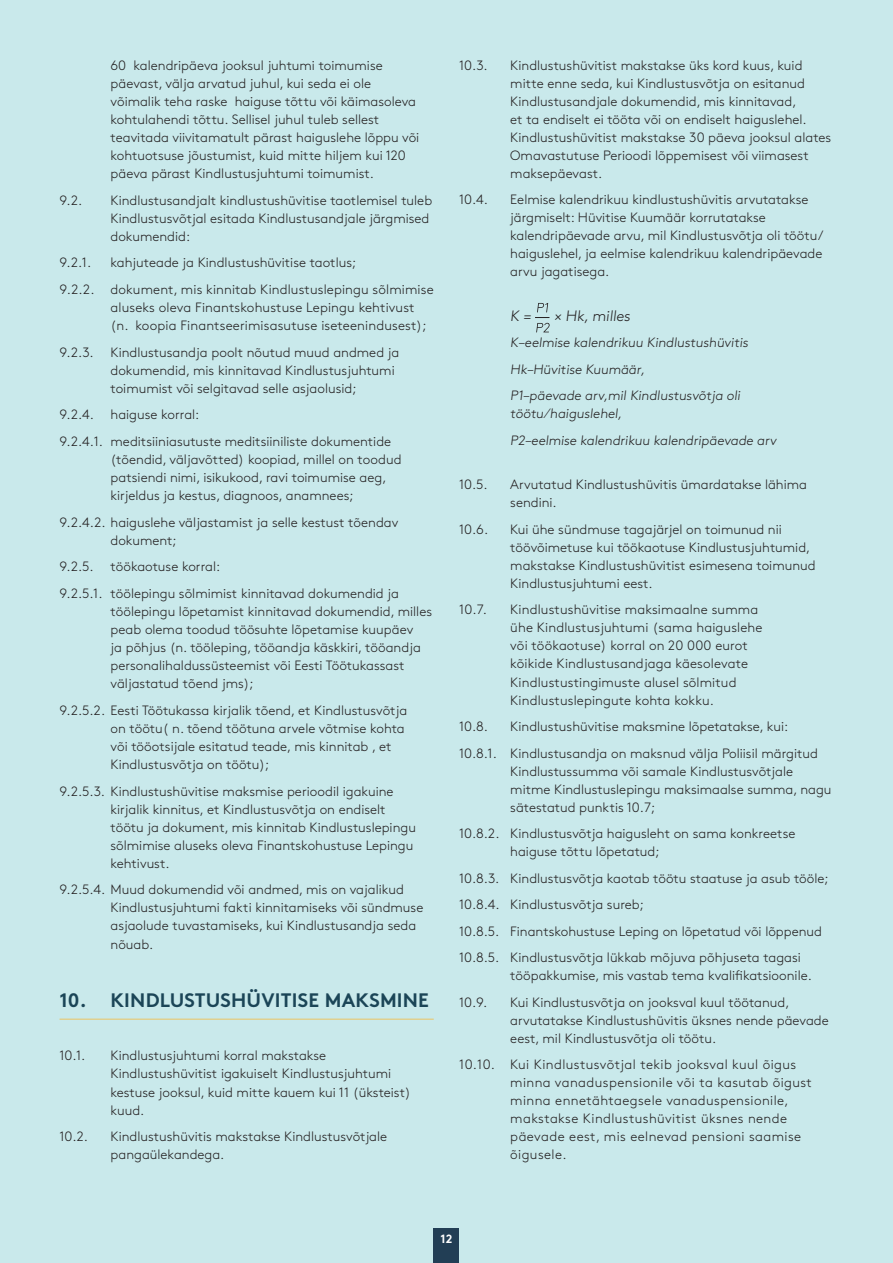
<style>
.page{position:relative;width:893px;height:1263px;background:#c9e9eb}
.page>*{position:absolute;margin:0;border:0;box-sizing:border-box;transform-origin:0 0}
.t1{font:700 19.5px "Gjen Brown OT";letter-spacing:.01em;color:#1b4557}
.t2{font:300 15px "Gjen Brown OT";color:#231f20}
.t3{font:300 13.5px/18px "Gjen Brown OT";color:#231f20}
.t4{font:300 13.5px/18px "Gjen Brown OT";letter-spacing:.03em;color:#231f20}
.t5{font:700 12px "Gjen Brown OT";color:#fff}
</style>
<div class="page">
<div style="left:434px;top:1229px;width:25px;height:34px;background:#223e55"></div>
<hr style="left:60px;top:1018px;width:374px;height:2px;background:#e0d08f">
<svg style="left:535px;top:303px;width:15px;height:29px"></svg>
<p class="t3" style="left:111px;top:55px;width:310px">60 kalendripäeva jooksul juhtumi toimumise päevast, välja arvatud juhul, kui seda ei ole võimalik teha raske haiguse tõttu või käimasoleva kohtulahendi tõttu. Sellisel juhul tuleb sellest teavitada viivitamatult pärast haiguslehe lõppu või kohtuotsuse jõustumist, kuid mitte hiljem kui 120 päeva pärast Kindlustusjuhtumi toimumist.</p>
<p class="t3" style="left:60px;top:190px;width:24px">9.2.</p>
<p class="t3" style="left:111px;top:190px;width:323px">Kindlustusandjalt kindlustushüvitise taotlemisel tuleb<br>Kindlustusvõtjal esitada Kindlustusandjale järgmised dokumendid:</p>
<p class="t3" style="left:60px;top:253px;width:33px">9.2.1.</p>
<p class="t3" style="left:60px;top:248px;width:376px;line-height:26.5px;text-indent:51px">kahjuteade ja Kindlustushüvitise taotlus;<br>9.2.2. dokument, mis kinnitab Kindlustuslepingu sõlmimise</p>
<p class="t3" style="left:111px;top:297px;width:317px">aluseks oleva Finantskohustuse Lepingu kehtivust (n. koopia Finantseerimisasutuse iseteenindusest);</p>
<p class="t3" style="left:60px;top:342px;width:35px">9.2.3.</p>
<p class="t3" style="left:111px;top:342px;width:290px">Kindlustusandja poolt nõutud muud andmed ja dokumendid, mis kinnitavad Kindlustusjuhtumi toimumist või selgitavad selle asjaolusid;</p>
<p class="t3" style="left:60px;top:400px;width:333px;line-height:26.5px">9.2.4. haiguse korral:<br>9.2.4.1. meditsiiniasutuste meditsiiniliste dokumentide</p>
<p class="t3" style="left:111px;top:449px;width:293px">(tõendid, väljavõtted) koopiad, millel on toodud patsiendi nimi, isikukood, ravi toimumise aeg, kirjeldus ja kestus, diagnoos, anamnees;</p>
<p class="t3" style="left:111px;top:512px;width:289px;text-indent:-51px">9.2.4.2. haiguslehe väljastamist ja selle kestust tõendav dokument;</p>
<p class="t3" style="left:60px;top:557px;width:36px">9.2.5.</p>
<p class="t3" style="left:60px;top:552px;width:341px;line-height:26.5px;text-indent:51px">töökaotuse korral:<br>9.2.5.1. töölepingu sõlmimist kinnitavad dokumendid ja</p>
<p class="t3" style="left:111px;top:601px;width:323px">töölepingu lõpetamist kinnitavad dokumendid, milles peab olema toodud töösuhte lõpetamise kuupäev<br>ja põhjus (n. tööleping, tööandja käskkiri, tööandja personalihaldussüsteemist või Eesti Töötukassast väljastatud tõend jms);</p>
<p class="t3" style="left:111px;top:700px;width:298px;text-indent:-51px">9.2.5.2. Eesti Töötukassa kirjalik tõend, et Kindlustusvõtja on töötu( n. tõend töötuna arvele võtmise kohta või tööotsijale esitatud teade, mis kinnitab , et Kindlustusvõtja on töötu);</p>
<p class="t3" style="left:111px;top:781px;width:307px;text-indent:-51px">9.2.5.3. Kindlustushüvitise maksmise perioodil igakuine kirjalik kinnitus, et Kindlustusvõtja on endiselt töötu ja dokument, mis kinnitab Kindlustuslepingu sõlmimise aluseks oleva Finantskohustuse Lepingu kehtivust.</p>
<p class="t3" style="left:111px;top:880px;width:314px;text-indent:-51px">9.2.5.4. Muud dokumendid või andmed, mis on vajalikud Kindlustusjuhtumi fakti kinnitamiseks või sündmuse asjaolude tuvastamiseks, kui Kindlustusandja seda nõuab.</p>
<h1 class="t1" style="left:60px;top:984px;width:371px">10. KINDLUSTUSHÜVITISE MAKSMINE</h1>
<p class="t3" style="left:60px;top:1046px;width:27px">10.1.</p>
<p class="t3" style="left:111px;top:1046px;width:302px">Kindlustusjuhtumi korral makstakse Kindlustushüvitist igakuiselt Kindlustusjuhtumi kestuse jooksul, kuid mitte kauem kui 11 (üksteist) kuud.</p>
<p class="t3" style="left:60px;top:1126px;width:30px">10.2.</p>
<p class="t3" style="left:111px;top:1126px;width:278px">Kindlustushüvitis makstakse Kindlustusvõtjale pangaülekandega.</p>
<p class="t3" style="left:459px;top:55px;width:30px">10.3.</p>
<p class="t3" style="left:510px;top:55px;width:323px">Kindlustushüvitist makstakse üks kord kuus, kuid mitte enne seda, kui Kindlustusvõtja on esitanud Kindlustusandjale dokumendid, mis kinnitavad,<br>et ta endiselt ei tööta või on endiselt haiguslehel.<br>Kindlustushüvitist makstakse 30 päeva jooksul alates Omavastutuse Perioodi lõppemisest või viimasest maksepäevast.</p>
<p class="t3" style="left:459px;top:190px;width:30px">10.4.</p>
<p class="t3" style="left:510px;top:190px;width:315px">Eelmise kalendrikuu kindlustushüvitis arvutatakse järgmiselt: Hüvitise Kuumäär korrutatakse kalendripäevade arvu, mil Kindlustusvõtja oli töötu/ haiguslehel, ja eelmise kalendrikuu kalendripäevade arvu jagatisega.</p>
<p class="t2" style="left:510px;top:304px;width:25px">K =</p>
<p class="t2" style="left:554px;top:304px;width:81px">× Hk,milles</p>
<p class="t3" style="left:510px;top:328px;width:242px;line-height:26.5px">K–eelmise kalendrikuu Kindlustushüvitis<br>Hk–Hüvitise Kuumäär,<br>P1–päevade arv,mil Kindlustusvõtja oli</p>
<p class="t3" style="left:510px;top:399px;width:270px;line-height:26.5px">töötu⁄haiguslehel,<br>P2–eelmise kalendrikuu kalendripäevade arv</p>
<p class="t3" style="left:459px;top:475px;width:30px">10.5.</p>
<p class="t3" style="left:510px;top:475px;width:298px">Arvutatud Kindlustushüvitis ümardatakse lähima sendini.</p>
<p class="t3" style="left:459px;top:519px;width:30px">10.6.</p>
<p class="t3" style="left:510px;top:519px;width:307px">Kui ühe sündmuse tagajärjel on toimunud nii töövõimetuse kui töökaotuse Kindlustusjuhtumid, makstakse Kindlustushüvitist esimesena toimunud Kindlustusjuhtumi eest.</p>
<p class="t3" style="left:459px;top:600px;width:29px">10.7.</p>
<p class="t3" style="left:510px;top:600px;width:254px">Kindlustushüvitise maksimaalne summa ühe Kindlustusjuhtumi (sama haiguslehe või töökaotuse) korral on 20 000 eurot kõikide Kindlustusandjaga käesolevate Kindlustustingimuste alusel sõlmitud Kindlustuslepingute kohta kokku.</p>
<p class="t3" style="left:459px;top:716px;width:30px">10.8.</p>
<p class="t3" style="left:459px;top:712px;width:360px;line-height:26.5px;text-indent:51px">Kindlustushüvitise maksmine lõpetatakse, kui:<br>10.8.1. Kindlustusandja on maksnud välja Poliisil märgitud</p>
<p class="t3" style="left:510px;top:761px;width:323px">Kindlustussumma või samale Kindlustusvõtjale mitme Kindlustuslepingu maksimaalse summa, nagu sätestatud punktis 10.7;</p>
<p class="t3" style="left:510px;top:823px;width:287px;text-indent:-51px">10.8.2. Kindlustusvõtja haigusleht on sama konkreetse haiguse tõttu lõpetatud;</p>
<p class="t3" style="left:459px;top:864px;width:371px;line-height:26.5px">10.8.3. Kindlustusvõtja kaotab töötu staatuse ja asub tööle; 10.8.4. Kindlustusvõtja sureb;<br>10.8.5. Finantskohustuse Leping on lõpetatud või lõppenud 10.8.5. Kindlustusvõtja lükkab mõjuva põhjuseta tagasi</p>
<p class="t3" style="left:510px;top:965px;width:303px">tööpakkumise, mis vastab tema kvalifikatsioonile.</p>
<p class="t3" style="left:459px;top:992px;width:30px">10.9.</p>
<p class="t3" style="left:510px;top:992px;width:320px">Kui Kindlustusvõtja on jooksval kuul töötanud, arvutatakse Kindlustushüvitis üksnes nende päevade eest, mil Kindlustusvõtja oli töötu.</p>
<p class="t4" style="left:510px;top:1054px;width:303px;text-indent:-51px">10.10. Kui Kindlustusvõtjal tekib jooksval kuul õigus minna vanaduspensionile või ta kasutab õigust minna ennetähtaegsele vanaduspensionile, makstakse Kindlustushüvitist üksnes nende päevade eest, mis eelnevad pensioni saamise õigusele.</p>
<p class="t5" style="left:441px;top:1229px;width:13px">12</p>
</div>
